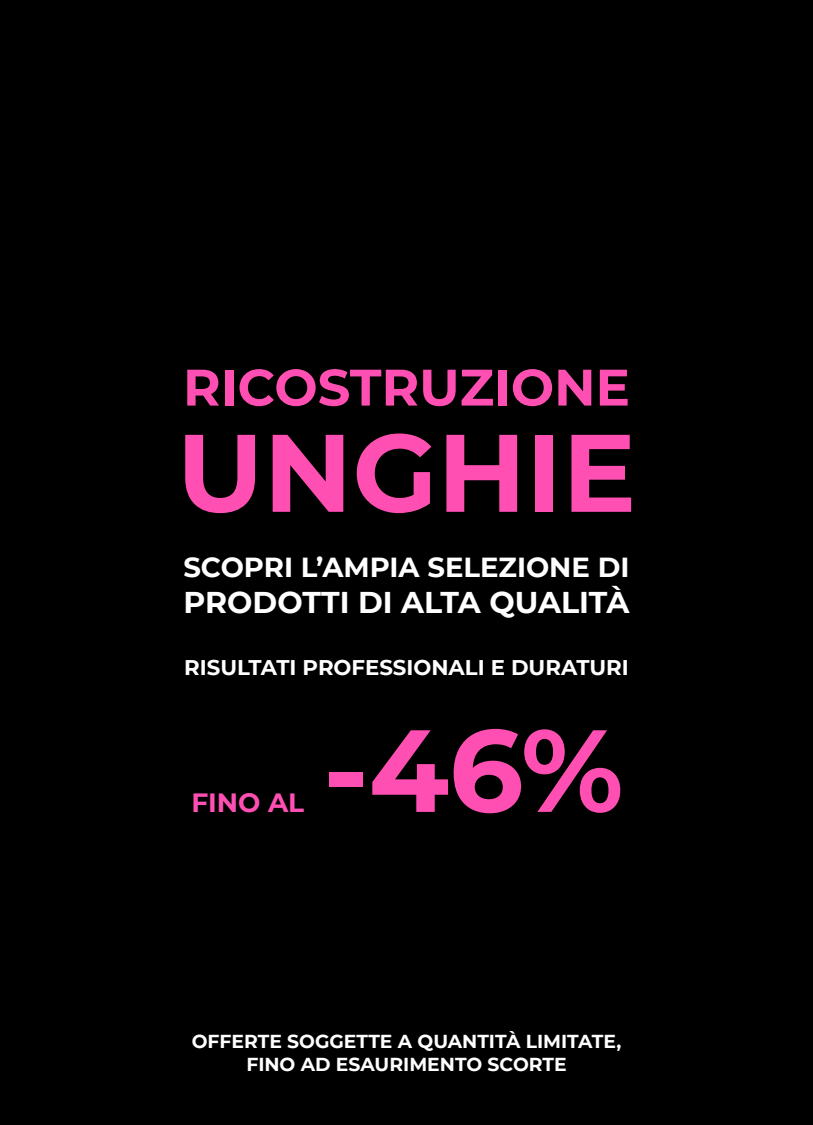
<style>
.page{position:relative;width:813px;height:1125px;background:#fff}
.page>*{position:absolute;margin:0;border:0;box-sizing:border-box;transform-origin:0 0}
.t1{font:700 116.62px "Montserrat";color:#ff4fb3}
.t2{font:700 110px "Montserrat";color:#ff4fb3}
.t3{font:700 51.25px "Montserrat";color:#ff4fb3}
.t4{font:700 30px "Montserrat";color:#fff}
.t5{font:700 27.5px "Montserrat";color:#fff}
.t6{font:700 26.38px "Montserrat";color:#ff4fb3}
.t7{font:700 21.25px "Montserrat";color:#fff}
.t8{font:700 18.75px/22.5px "Montserrat";color:#fff;text-align:center}
</style>
<div class="page">
<div style="left:0;top:0;width:812px;height:1125px;background:#000"></div>
<h3 class="t3" style="left:183px;top:350px;width:448px">RICOSTRUZIONE</h3>
<h2 class="t2" style="left:177px;top:393px;width:461px">UNGHIE</h2>
<h3 class="t5" style="left:183px;top:547px;width:447px">SCOPRI L’AMPIA SELEZIONE DI</h3>
<h3 class="t4" style="left:183px;top:581px;width:447px">PRODOTTI DI ALTA QUALITÀ</h3>
<p class="t7" style="left:184px;top:652px;width:446px">RISULTATI PROFESSIONALI E DURATURI</p>
<h3 class="t6" style="left:191px;top:784px;width:114px">FINO AL</h3>
<h1 class="t1" style="left:323px;top:686px;width:302px">-46%</h1>
<p class="t8" style="left:192px;top:1029px;width:431px">OFFERTE SOGGETTE A QUANTITÀ LIMITATE,<br>FINO AD ESAURIMENTO SCORTE</p>
</div>
